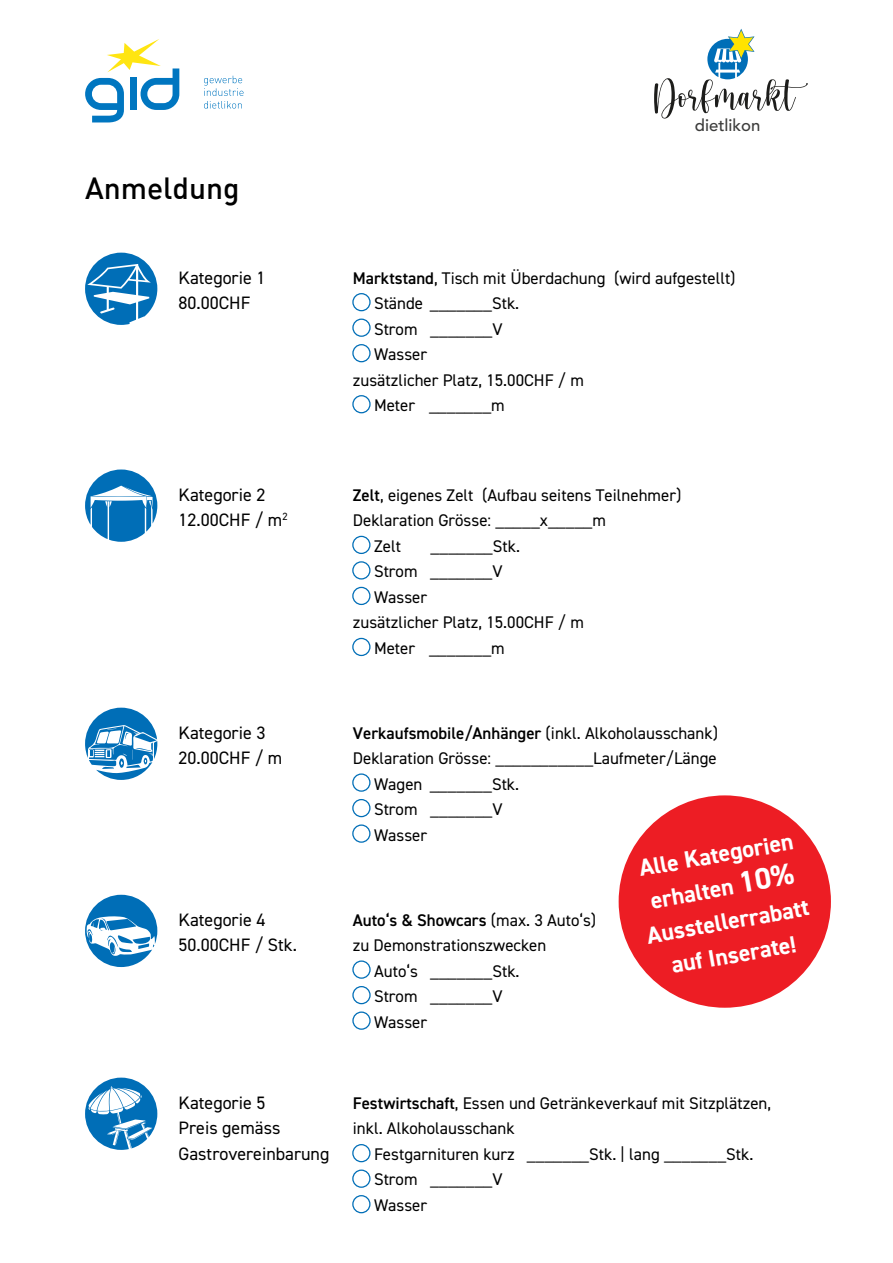
<style>
.page{position:relative;width:893px;height:1263px;background:#fff}
.page>*{position:absolute;margin:0;border:0;box-sizing:border-box;transform-origin:0 0}
.t1{font:500 30px "DIN";color:#000}
.t2{font:700 23.85px/33.8px "DIN2014";color:#fff;text-align:center}
.t3{font:18px/25.5px "DIN2014";color:#000}
.t4{font:16.95px/25.5px "DIN2014";color:#000}
.t5{font:600 16.95px "DIN2014";color:#000}
.t6{font:500 16.65px "Avenir LT Std";color:#3c3c3b}
.s1{font-weight:600}
.s2{font-weight:400}
.s3{font-size:30px}
</style>
<div class="page">
<svg style="left:204px;top:76px;width:40px;height:33px"></svg>
<svg style="left:85px;top:39px;width:94px;height:83px"></svg>
<svg style="left:654px;top:29px;width:154px;height:90px"></svg>
<svg style="left:85px;top:469px;width:72px;height:73px"></svg>
<svg style="left:85px;top:708px;width:72px;height:72px"></svg>
<svg style="left:85px;top:253px;width:72px;height:72px"></svg>
<svg style="left:85px;top:895px;width:72px;height:72px"></svg>
<svg style="left:85px;top:1077px;width:72px;height:73px"></svg>
<div style="left:352px;top:293px;width:19px;height:18px;border:1px solid #006eb7;border-radius:50%"></div>
<div style="left:352px;top:319px;width:19px;height:18px;border:1px solid #006eb7;border-radius:50%"></div>
<div style="left:352px;top:344px;width:19px;height:18px;border:1px solid #006eb7;border-radius:50%"></div>
<div style="left:352px;top:395px;width:19px;height:18px;border:1px solid #006eb7;border-radius:50%"></div>
<div style="left:352px;top:536px;width:19px;height:18px;border:1px solid #006eb7;border-radius:50%"></div>
<div style="left:352px;top:561px;width:19px;height:18px;border:1px solid #006eb7;border-radius:50%"></div>
<div style="left:352px;top:587px;width:19px;height:18px;border:1px solid #006eb7;border-radius:50%"></div>
<div style="left:352px;top:638px;width:19px;height:18px;border:1px solid #006eb7;border-radius:50%"></div>
<div style="left:352px;top:773px;width:19px;height:19px;border:1px solid #006eb7;border-radius:50%"></div>
<div style="left:352px;top:799px;width:19px;height:18px;border:1px solid #006eb7;border-radius:50%"></div>
<div style="left:352px;top:824px;width:19px;height:19px;border:1px solid #006eb7;border-radius:50%"></div>
<div style="left:352px;top:960px;width:19px;height:19px;border:1px solid #006eb7;border-radius:50%"></div>
<div style="left:352px;top:986px;width:19px;height:18px;border:1px solid #006eb7;border-radius:50%"></div>
<div style="left:352px;top:1011px;width:19px;height:19px;border:1px solid #006eb7;border-radius:50%"></div>
<div style="left:352px;top:1144px;width:19px;height:18px;border:1px solid #006eb7;border-radius:50%"></div>
<div style="left:352px;top:1169px;width:19px;height:19px;border:1px solid #006eb7;border-radius:50%"></div>
<div style="left:352px;top:1195px;width:19px;height:18px;border:1px solid #006eb7;border-radius:50%"></div>
<div style="left:619px;top:795px;width:212px;height:213px;background:#ed1d24;border-radius:50%"></div>
<h1 class="t1" style="left:85px;top:169px;width:156px">Anmeldung</h1>
<p class="t6" style="left:695px;top:116px;width:67px">dietlikon</p>
<p class="t3" style="left:179px;top:264px;width:88px">Kategorie 1<br>80.00CHF</p>
<p class="t4" style="left:353px;top:265px;width:384px"><span class="s1">Marktstand</span>, Tisch mit Überdachung (wird aufgestellt)</p>
<p class="t4" style="left:374px;top:290px;width:147px">Stände _______Stk.</p>
<p class="t4" style="left:374px;top:316px;width:130px">Strom _______V</p>
<p class="t4" style="left:374px;top:341px;width:55px">Wasser</p>
<p class="t4" style="left:353px;top:367px;width:233px">zusätzlicher Platz, 15.00CHF / m</p>
<p class="t4" style="left:374px;top:392px;width:132px">Meter _______m</p>
<p class="t3" style="left:179px;top:481px;width:111px">Kategorie 2<br>12.00CHF / m<sup>2</sup></p>
<p class="t4" style="left:353px;top:482px;width:330px"><span class="s1">Zelt</span>, eigenes Zelt (Aufbau seitens Teilnehmer)</p>
<p class="t4" style="left:353px;top:507px;width:255px">Deklaration Grösse: _____x_____m</p>
<p class="t4" style="left:374px;top:533px;width:28px">Zelt</p>
<p class="t4" style="left:431px;top:533px;width:91px">_______Stk.</p>
<p class="t4" style="left:374px;top:558px;width:130px">Strom _______V</p>
<p class="t4" style="left:374px;top:584px;width:55px">Wasser</p>
<p class="t4" style="left:353px;top:609px;width:233px">zusätzlicher Platz, 15.00CHF / m</p>
<p class="t4" style="left:374px;top:635px;width:132px">Meter _______m</p>
<p class="t3" style="left:179px;top:719px;width:105px">Kategorie 3<br>20.00CHF / m</p>
<p class="t5" style="left:353px;top:722px;width:367px">Verkaufsmobile/Anhänger <span class="s2">(inkl. Alkoholausschank)</span></p>
<p class="t4" style="left:353px;top:745px;width:365px">Deklaration Grösse: ___________Laufmeter/Länge</p>
<p class="t4" style="left:374px;top:771px;width:147px">Wagen _______Stk.</p>
<p class="t4" style="left:374px;top:796px;width:130px">Strom _______V</p>
<p class="t4" style="left:374px;top:822px;width:55px">Wasser</p>
<h2 class="t2" style="left:632px;top:852px;width:166px;rotate:-10deg">Alle Kategorien erhalten <span class="s3">10%<br></span>Ausstellerrabatt auf Inserate!</h2>
<p class="t3" style="left:179px;top:906px;width:120px">Kategorie 4<br>50.00CHF / Stk.</p>
<p class="t5" style="left:353px;top:909px;width:245px">Auto‘s &amp; Showcars <span class="s2">(max. 3 Auto‘s)</span></p>
<p class="t4" style="left:353px;top:932px;width:195px">zu Demonstrationszwecken</p>
<p class="t4" style="left:374px;top:958px;width:147px">Auto‘s _______Stk.</p>
<p class="t4" style="left:374px;top:983px;width:130px">Strom _______V</p>
<p class="t4" style="left:374px;top:1009px;width:55px">Wasser</p>
<p class="t3" style="left:179px;top:1089px;width:152px">Kategorie 5<br>Preis gemäss<br>Gastrovereinbarung</p>
<p class="t4" style="left:353px;top:1090px;width:420px"><span class="s1">Festwirtschaft</span>, Essen und Getränkeverkauf mit Sitzplätzen, inkl. Alkoholausschank</p>
<p class="t4" style="left:374px;top:1141px;width:381px">Festgarnituren kurz _______Stk. | lang _______Stk.<br>Strom _______V<br>Wasser</p>
</div>
